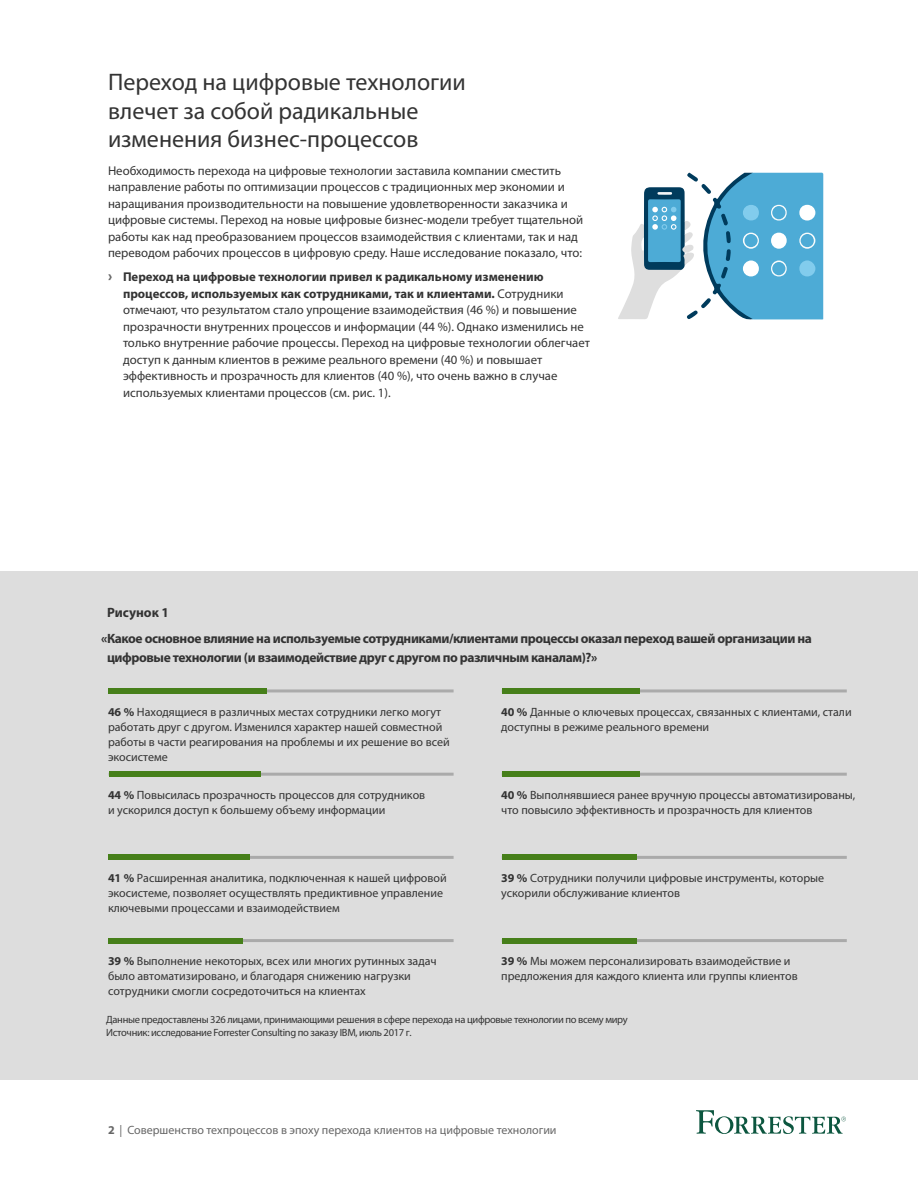
<style>
.page{position:relative;width:918px;height:1188px;background:#fff}
.page>*{position:absolute;margin:0;border:0;box-sizing:border-box;transform-origin:0 0}
.Heading_2{font:24px/28.5px "Myriad Pro";color:#333}
.t1{font:700 13.5px/18.8px "Myriad Pro";letter-spacing:-.03em;color:#333}
.t2{font:700 13.5px "Myriad Pro";color:#333}
.t3{font:12.75px/16.5px "Myriad Pro";color:#333}
.t4{font:12px/15px "Myriad Pro";color:#333}
.t5{font:12px "Myriad Pro";color:#666}
.t6{font:10.5px/13.5px "Myriad Pro";letter-spacing:-.03em;color:#333}
.s1{font-weight:900;font-size:15px;color:#666}
.s2{font-weight:700}
</style>
<div class="page">
<svg style="left:696px;top:1110px;width:150px;height:24px"></svg>
<div style="left:0;top:572px;width:918px;height:508px;background:#ddd"></div>
<hr style="left:109px;top:689px;width:345px;height:3px;background:#aaa">
<div style="left:109px;top:688px;width:158px;height:6px;background:#467f1a"></div>
<hr style="left:109px;top:773px;width:345px;height:3px;background:#aaa">
<div style="left:109px;top:771px;width:151px;height:6px;background:#467f1a"></div>
<hr style="left:109px;top:856px;width:345px;height:3px;background:#aaa">
<div style="left:109px;top:854px;width:141px;height:6px;background:#467f1a"></div>
<hr style="left:109px;top:939px;width:345px;height:3px;background:#aaa">
<div style="left:109px;top:938px;width:134px;height:6px;background:#467f1a"></div>
<hr style="left:502px;top:689px;width:345px;height:3px;background:#aaa">
<div style="left:502px;top:688px;width:138px;height:6px;background:#467f1a"></div>
<hr style="left:502px;top:773px;width:345px;height:3px;background:#aaa">
<div style="left:502px;top:771px;width:138px;height:6px;background:#467f1a"></div>
<hr style="left:502px;top:856px;width:345px;height:3px;background:#aaa">
<div style="left:502px;top:854px;width:134px;height:6px;background:#467f1a"></div>
<hr style="left:502px;top:939px;width:345px;height:3px;background:#aaa">
<div style="left:502px;top:938px;width:134px;height:6px;background:#467f1a"></div>
<svg style="left:618px;top:173px;width:205px;height:147px"></svg>
<p class="Heading_2" style="left:108px;top:67px;width:359px">Переход на цифровые технологии влечет за собой радикальные изменения бизнес-процессов</p>
<p class="t3" style="left:108px;top:162px;width:477px">Необходимость перехода на цифровые технологии заставила компании сместить направление работы по оптимизации процессов с традиционных мер экономии и наращивания производительности на повышение удовлетворенности заказчика и цифровые системы. Переход на новые цифровые бизнес-модели требует тщательной работы как над преобразованием процессов взаимодействия с клиентами, так и над переводом рабочих процессов в цифровую среду. Наше исследование показало, что:</p>
<p class="t3" style="left:123px;top:269px;width:468px;text-indent:-15px"><span class="s1">›</span> <span class="s2">Переход на цифровые технологии привел к радикальному изменению процессов, используемых как сотрудниками, так и клиентами.</span> Сотрудники отмечают, что результатом стало упрощение взаимодействия (46 %) и повышение прозрачности внутренних процессов и информации (44 %). Однако изменились не только внутренние рабочие процессы. Переход на цифровые технологии облегчает доступ к данным клиентов в режиме реального времени (40 %) и повышает эффективность и прозрачность для клиентов (40 %), что очень важно в случае используемых клиентами процессов (см. рис. 1).</p>
<p class="t2" style="left:107px;top:604px;width:64px">Рисунок 1</p>
<p class="t1" style="left:107px;top:629px;width:706px;text-indent:-6px">«Какое основное влияние на используемые сотрудниками/клиентами процессы оказал переход вашей организации на цифровые технологии (и взаимодействие друг с другом по различным каналам)?»</p>
<p class="t4" style="left:108px;top:704px;width:343px"><span class="s2">46 %</span> Находящиеся в различных местах сотрудники легко могут работать друг с другом. Изменился характер нашей совместной работы в части реагирования на проблемы и их решение во всей экосистеме</p>
<p class="t4" style="left:108px;top:787px;width:319px"><span class="s2">44 %</span> Повысилась прозрачность процессов для сотрудников и ускорился доступ к большему объему информации</p>
<p class="t4" style="left:108px;top:871px;width:340px"><span class="s2">41 %</span> Расширенная аналитика, подключенная к нашей цифровой экосистеме, позволяет осуществлять предиктивное управление ключевыми процессами и взаимодействием</p>
<p class="t4" style="left:501px;top:704px;width:352px"><span class="s2">40 %</span> Данные о ключевых процессах, связанных с клиентами, стали доступны в режиме реального времени</p>
<p class="t4" style="left:501px;top:787px;width:356px"><span class="s2">40 %</span> Выполнявшиеся ранее вручную процессы автоматизированы, что повысило эффективность и прозрачность для клиентов</p>
<p class="t4" style="left:501px;top:871px;width:324px"><span class="s2">39 %</span> Сотрудники получили цифровые инструменты, которые ускорили обслуживание клиентов</p>
<p class="t4" style="left:501px;top:954px;width:298px"><span class="s2">39 %</span> Мы можем персонализировать взаимодействие и предложения для каждого клиента или группы клиентов</p>
<p class="t6" style="left:106px;top:1013px;width:523px">Данные предоставлены 326 лицами, принимающими решения в сфере перехода на цифровые технологии по всему миру<br>Источник: исследование Forrester Consulting по заказу IBM, июль 2017 г.</p>
<p class="t4" style="left:108px;top:954px;width:330px"><span class="s2">39 %</span> Выполнение некоторых, всех или многих рутинных задач было автоматизировано, и благодаря снижению нагрузки сотрудники смогли сосредоточиться на клиентах</p>
<p class="t5" style="left:108px;top:1123px;width:450px"><span class="s2">2</span> | Совершенство техпроцессов в эпоху перехода клиентов на цифровые технологии</p>
</div>
